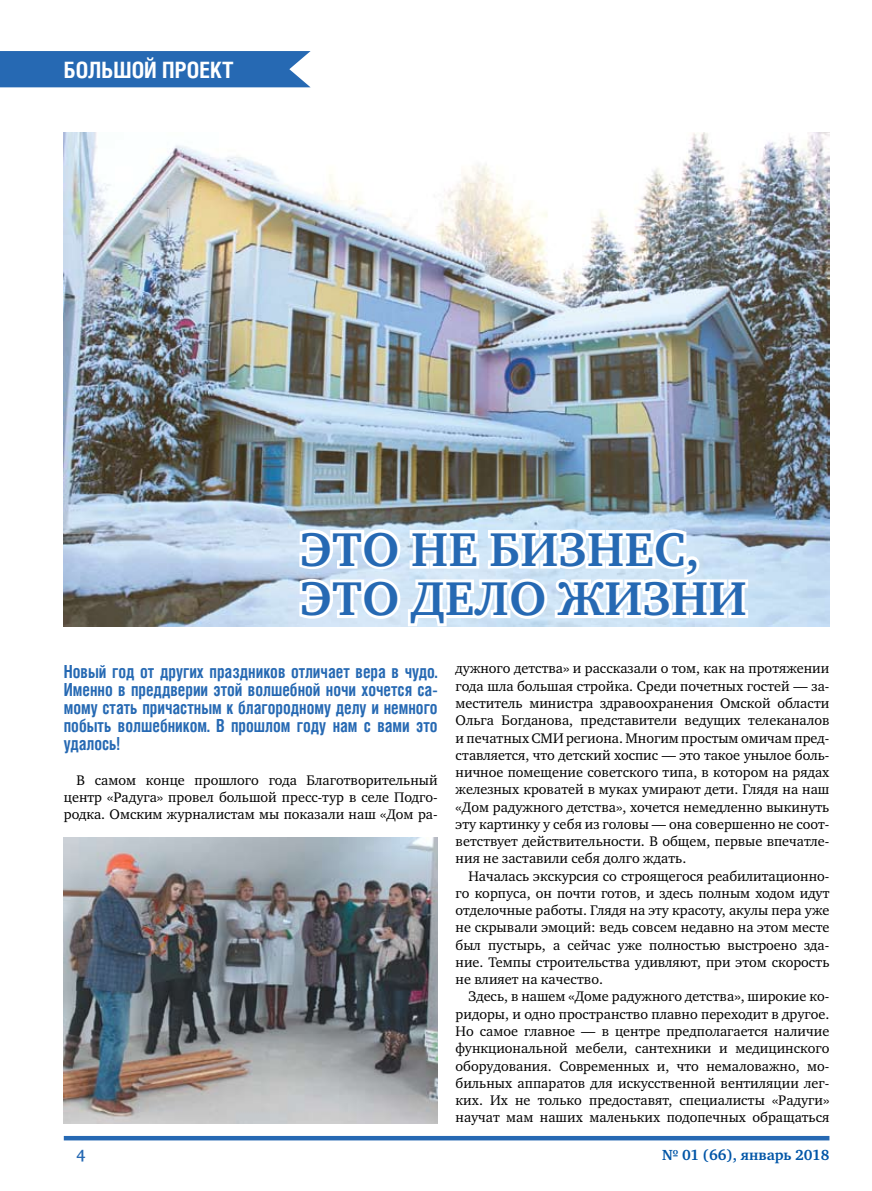
<style>
.page{position:relative;width:872px;height:1191px;background:#fff}
.page>*{position:absolute;margin:0;border:0;box-sizing:border-box;transform-origin:0 0}
.t1{font:700 48.6px/49.5px "Charter ITC";letter-spacing:.01em;color:#2669b3}
.t2{font:700 22.5px "Helios Cond C";color:#fff}
.t3{font:700 18px/18px "Helios Cond C";color:#2669b3;text-align:justify;scale:.9 1}
.t4{font:700 16.5px "Charter ITC";color:#2669b3;scale:.93 1}
.t5{font:700 15px "Charter ITC";color:#0055a7}
.t6{font:14.25px/17.2px "Charter ITC";color:#000;text-align:justify}
</style>
<div class="page">
<div style="left:0;top:51px;width:310px;height:36px;background:#2669b3"></div>
<img style="left:64px;top:133px;width:765px;height:493px">
<svg style="left:296px;top:525px;width:455px;height:102px"></svg>
<img style="left:64px;top:837px;width:374px;height:286px">
<hr style="left:64px;top:1136px;width:765px;height:4px;background:#2669b3">
<h2 class="t2" style="left:64px;top:57px;width:14px">БОЛЬШОЙ</h2>
<h2 class="t2" style="left:162px;top:57px;width:72px">ПРОЕКТ</h2>
<h1 class="t1" style="left:300px;top:525px;width:447px">Это не бизнес, это дело жизни</h1>
<p class="t3" style="left:64px;top:661px;width:417px">Новый год от других праздников отличает вера в чудо.<br>Именно в преддверии этой волшебной ночи хочется са&shy;мому стать причастным к благородному делу и немного побыть волшебником. В прошлом году нам с вами это удалось!</p>
<p class="t6" style="left:64px;top:771px;width:375px;text-indent:13px">В самом конце прошлого года Благотворительный центр «Радуга» провел большой пресс-тур в селе Подго&shy;родка. Омским журналистам мы показали наш «Дом ра-</p>
<p class="t4" style="left:77px;top:1144px;width:11px">4</p>
<p class="t6" style="left:455px;top:660px;width:375px">дужного детства» и рассказали о том, как на протяжении года шла большая стройка. Среди почетных гостей — за&shy;меститель министра здравоохранения Омской области Ольга Богданова, представители ведущих телеканалов и печатных СМИ региона. Многим простым омичам пред&shy;ставляется, что детский хоспис — это такое унылое боль&shy;ничное помещение советского типа, в котором на рядах железных кроватей в муках умирают дети. Глядя на наш «Дом радужного детства», хочется немедленно выкинуть эту картинку у себя из головы — она совершенно не соот&shy;ветствует действительности. В общем, первые впечатле&shy;ния не заставили себя долго ждать.</p>
<p class="t6" style="left:455px;top:867px;width:375px;text-indent:13px">Началась экскурсия со строящегося реабилитационно&shy;го корпуса, он почти готов, и здесь полным ходом идут отделочные работы. Глядя на эту красоту, акулы пера уже не скрывали эмоций: ведь совсем недавно на этом месте был пустырь, а сейчас уже полностью выстроено зда&shy;ние. Темпы строительства удивляют, при этом скорость не влияет на качество.</p>
<p class="t6" style="left:455px;top:988px;width:375px;text-indent:13px">Здесь, в нашем «Доме радужного детства», широкие ко&shy;ридоры, и одно пространство плавно переходит в другое.<br>Но самое главное — в центре предполагается наличие функциональной мебели, сантехники и медицинского оборудования. Современных и, что немаловажно, мо&shy;бильных аппаратов для искусственной вентиляции лег&shy;ких. Их не только предоставят, специалисты «Радуги» научат мам наших маленьких подопечных обращаться</p>
<p class="t5" style="left:662px;top:1145px;width:169px">№ 01 (66), январь 2018</p>
</div>
